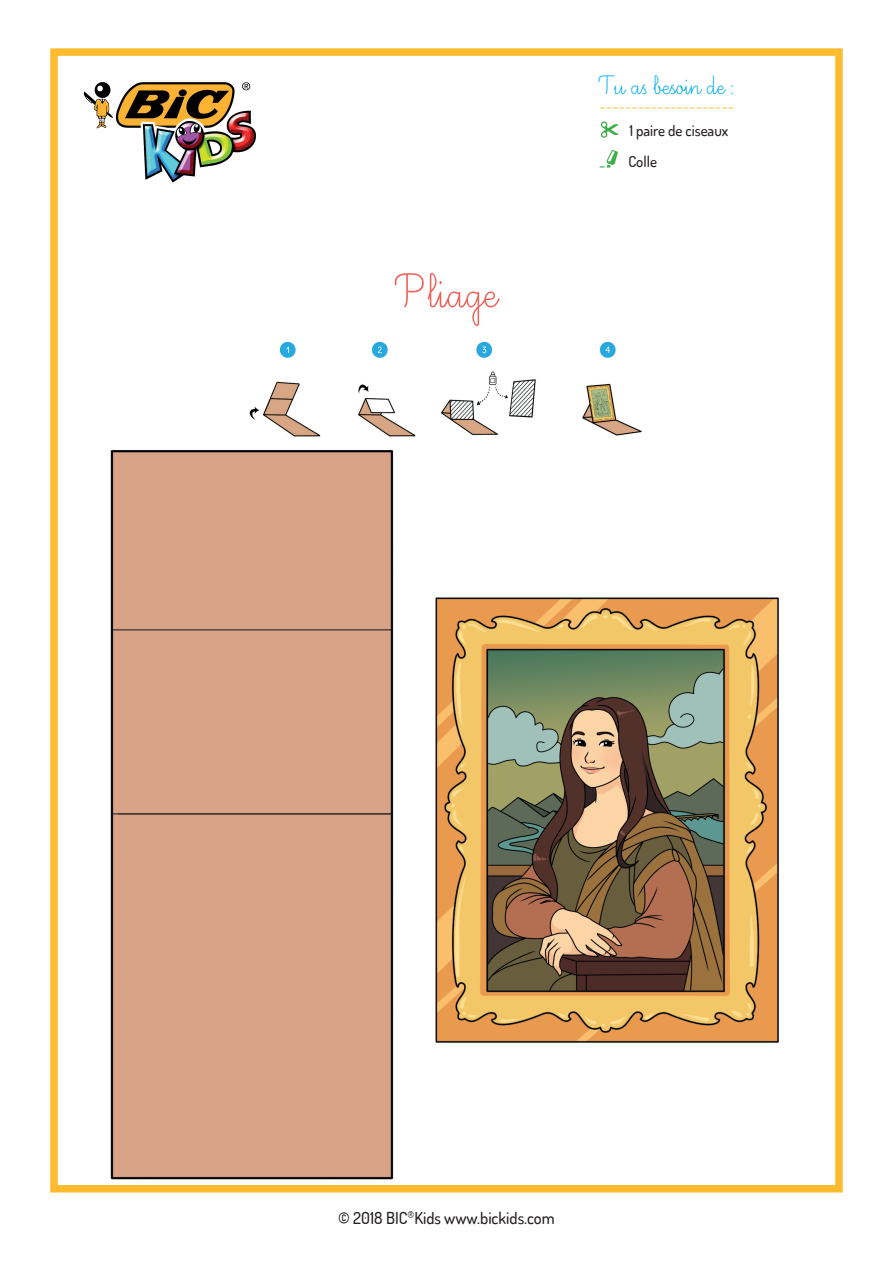
<style>
.page{position:relative;width:893px;height:1263px;background:#fff}
.page>*{position:absolute;margin:0;border:0;box-sizing:border-box;transform-origin:0 0}
.t1{font:60px "Ecriture A Romain Orne";color:#f16157}
.t2{font:33px "Ecriture A Romain Orne";color:#00aeef}
.t3{font:18px "Minion Pro";color:#fdbb2e}
.t4{font:500 16.5px "Dosis";color:#231f20}
.t5{font:500 15px "Dosis";color:#231f20}
</style>
<div class="page">
<img style="left:83px;top:82px;width:173px;height:101px">
<svg style="left:600px;top:121px;width:19px;height:17px"></svg>
<svg style="left:600px;top:150px;width:18px;height:18px"></svg>
<img style="left:50px;top:436px;width:793px;height:757px">
<img style="left:159px;top:341px;width:585px;height:101px">
<h1 class="t1" style="left:396px;top:262px;width:102px">Pliage</h1>
<h2 class="t2" style="left:600px;top:69px;width:136px">Tu as besoin de :</h2>
<p class="t3" style="left:600px;top:94px;width:136px">---------------------</p>
<p class="t5" style="left:629px;top:121px;width:100px">1 paire de ciseaux</p>
<p class="t5" style="left:628px;top:152px;width:30px">Colle</p>
<p class="t4" style="left:338px;top:1207px;width:218px">© 2018 BIC<sup>®</sup>Kids www.bickids.com</p>
</div>
